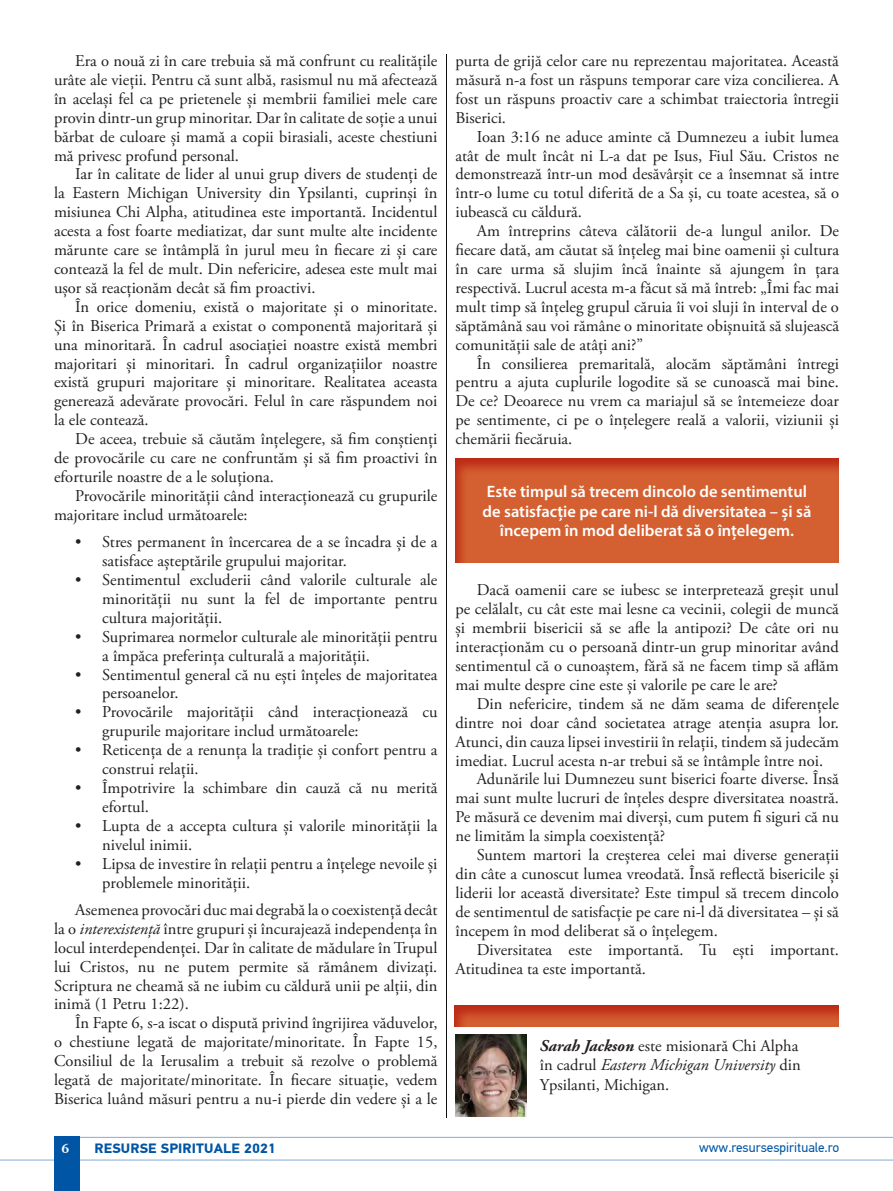
<style>
.page{position:relative;width:893px;height:1191px;background:#fff}
.page>*{position:absolute;margin:0;border:0;box-sizing:border-box;transform-origin:0 0}
.Corp_text_Adobe_Gara{font:16.5px/18.9px "Adobe Garamond Pro";color:#231f20;text-align:justify}
.t1{font:600 16.5px/19.8px "Myriad Pro";color:#fff;text-align:center}
.t2{font:13.5px "PF Din Text Pro";color:#0155a5}
.t3{font:700 13.5px "PF Din Text Pro";letter-spacing:.01em;color:#0155a5;scale:1.05 1}
.t4{font:700 13.5px "Constantia";color:#fff}
.s1{font-style:italic}
.s2{font-weight:700;font-style:italic}
</style>
<div class="page">
<hr style="left:80px;top:1137px;width:813px;height:1px;background:#0155a5">
<hr style="left:0;top:1159px;width:893px;height:1px;background:#0155a5">
<div style="left:54px;top:1137px;width:26px;height:54px;background:#0155a5"></div>
<hr style="left:446px;top:51px;width:3px;height:1067px;background:#231f20;opacity:.75">
<img style="left:455px;top:1036px;width:71px;height:80px">
<div style="left:445px;top:994px;width:404px;height:42px;background:#fff"></div>
<div style="left:455px;top:999px;width:385px;height:28px;background:#231f20;opacity:.75"></div>
<div style="left:445px;top:448px;width:404px;height:124px;background:#fff"></div>
<div style="left:454px;top:457px;width:387px;height:108px;background:#231f20;opacity:.75"></div>
<p class="Corp_text_Adobe_Gara" style="left:54px;top:52px;width:385px;text-indent:21px">Era o nouă zi în care trebuia să mă confrunt cu realitățile urâte ale vieții. Pentru că sunt albă, rasismul nu mă afectează în același fel ca pe prietenele și membrii familiei mele care provin dintr-un grup minoritar. Dar în calitate de soție a unui bărbat de culoare și mamă a copii birasiali, aceste chestiuni mă privesc profund personal.</p>
<p class="Corp_text_Adobe_Gara" style="left:54px;top:165px;width:385px;text-indent:21px">Iar în calitate de lider al unui grup divers de studenți de la Eastern Michigan University din Ypsilanti, cuprinși în misiunea Chi Alpha, atitudinea este importantă. Incidentul acesta a fost foarte mediatizat, dar sunt multe alte incidente mărunte care se întâmplă în jurul meu în fiecare zi și care contează la fel de mult. Din nefericire, adesea este mult mai ușor să reacționăm decât să fim proactivi.</p>
<p class="Corp_text_Adobe_Gara" style="left:54px;top:298px;width:385px;text-indent:21px">În orice domeniu, există o majoritate și o minoritate.<br>Și în Biserica Primară a existat o componentă majoritară și una minoritară. În cadrul asociației noastre există membri majoritari și minoritari. În cadrul organizațiilor noastre există grupuri majoritare și minoritare. Realitatea aceasta generează adevărate provocări. Felul în care răspundem noi la ele contează.</p>
<p class="Corp_text_Adobe_Gara" style="left:54px;top:430px;width:385px;text-indent:21px">De aceea, trebuie să căutăm înțelegere, să fim conștienți de provocările cu care ne confruntăm și să fim proactivi în eforturile noastre de a le soluționa.</p>
<p class="Corp_text_Adobe_Gara" style="left:54px;top:487px;width:385px;text-indent:21px">Provocările minorității când interacționează cu grupurile majoritare includ următoarele:</p>
<p class="Corp_text_Adobe_Gara" style="left:102px;top:533px;width:337px;text-indent:-27px">• Stres permanent în încercarea de a se încadra și de a satisface așteptările grupului majoritar.</p>
<p class="Corp_text_Adobe_Gara" style="left:102px;top:571px;width:337px;text-indent:-27px">• Sentimentul excluderii când valorile culturale ale minorității nu sunt la fel de importante pentru cultura majorității.</p>
<p class="Corp_text_Adobe_Gara" style="left:102px;top:627px;width:337px;text-indent:-27px">• Suprimarea normelor culturale ale minorității pentru a împăca preferința culturală a majorității.</p>
<p class="Corp_text_Adobe_Gara" style="left:102px;top:665px;width:337px;text-indent:-27px">• Sentimentul general că nu ești înțeles de majoritatea persoanelor.</p>
<p class="Corp_text_Adobe_Gara" style="left:102px;top:703px;width:337px;text-indent:-27px">• Provocările majorității când interacționează cu grupurile majoritare includ următoarele:</p>
<p class="Corp_text_Adobe_Gara" style="left:102px;top:741px;width:337px;text-indent:-27px">• Reticența de a renunța la tradiție și confort pentru a construi relații.</p>
<p class="Corp_text_Adobe_Gara" style="left:102px;top:779px;width:337px;text-indent:-27px">• Împotrivire la schimbare din cauză că nu merită efortul.</p>
<p class="Corp_text_Adobe_Gara" style="left:102px;top:816px;width:337px;text-indent:-27px">• Lupta de a accepta cultura și valorile minorității la nivelul inimii.</p>
<p class="Corp_text_Adobe_Gara" style="left:102px;top:854px;width:337px;text-indent:-27px">• Lipsa de investire în relații pentru a înțelege nevoile și problemele minorității.</p>
<p class="Corp_text_Adobe_Gara" style="left:54px;top:900px;width:385px;text-indent:21px">Asemenea provocări duc mai degrabă la o coexistență decât la o <span class="s1">interexistență</span> între grupuri și încurajează independența în locul interdependenței. Dar în calitate de mădulare în Trupul lui Cristos, nu ne putem permite să rămânem divizați.<br>Scriptura ne cheamă să ne iubim cu căldură unii pe alții, din inimă (1 Petru 1:22).</p>
<p class="Corp_text_Adobe_Gara" style="left:54px;top:1014px;width:385px;text-indent:21px">În Fapte 6, s-a iscat o dispută privind îngrijirea văduvelor, o chestiune legată de majoritate/minoritate. În Fapte 15, Consiliul de la Ierusalim a trebuit să rezolve o problemă legată de majoritate/minoritate. În fiecare situație, vedem Biserica luând măsuri pentru a nu-i pierde din vedere și a le</p>
<p class="Corp_text_Adobe_Gara" style="left:455px;top:52px;width:385px">purta de grijă celor care nu reprezentau majoritatea. Această măsură n-a fost un răspuns temporar care viza concilierea. A fost un răspuns proactiv care a schimbat traiectoria întregii Biserici.</p>
<p class="Corp_text_Adobe_Gara" style="left:455px;top:127px;width:385px;text-indent:21px">Ioan 3:16 ne aduce aminte că Dumnezeu a iubit lumea atât de mult încât ni L-a dat pe Isus, Fiul Său. Cristos ne demonstrează într-un mod desăvârșit ce a însemnat să intre într-o lume cu totul diferită de a Sa și, cu toate acestea, să o iubească cu căldură.</p>
<p class="Corp_text_Adobe_Gara" style="left:455px;top:222px;width:385px;text-indent:21px">Am întreprins câteva călătorii de-a lungul anilor. De fiecare dată, am căutat să înțeleg mai bine oamenii și cultura în care urma să slujim încă înainte să ajungem în țara respectivă. Lucrul acesta m-a făcut să mă întreb: „Îmi fac mai mult timp să înțeleg grupul căruia îi voi sluji în interval de o săptămână sau voi rămâne o minoritate obișnuită să slujească comunității sale de atâți ani?”</p>
<p class="Corp_text_Adobe_Gara" style="left:455px;top:354px;width:385px;text-indent:21px">În consilierea premaritală, alocăm săptămâni întregi pentru a ajuta cuplurile logodite să se cunoască mai bine.<br>De ce? Deoarece nu vrem ca mariajul să se întemeieze doar pe sentimente, ci pe o înțelegere reală a valorii, viziunii și chemării fiecăruia.</p>
<p class="t1" style="left:483px;top:481px;width:330px">Este timpul să trecem dincolo de sentimentul de satisfacție pe care ni-l dă diversitatea – și să începem în mod deliberat să o înțelegem.</p>
<p class="Corp_text_Adobe_Gara" style="left:455px;top:581px;width:385px;text-indent:21px">Dacă oamenii care se iubesc se interpretează greșit unul pe celălalt, cu cât este mai lesne ca vecinii, colegii de muncă și membrii bisericii să se afle la antipozi? De câte ori nu interacționăm cu o persoană dintr-un grup minoritar având sentimentul că o cunoaștem, fără să ne facem timp să aflăm mai multe despre cine este și valorile pe care le are?</p>
<p class="Corp_text_Adobe_Gara" style="left:455px;top:694px;width:385px;text-indent:21px">Din nefericire, tindem să ne dăm seama de diferențele dintre noi doar când societatea atrage atenția asupra lor.<br>Atunci, din cauza lipsei investirii în relații, tindem să judecăm imediat. Lucrul acesta n-ar trebui să se întâmple între noi.</p>
<p class="Corp_text_Adobe_Gara" style="left:455px;top:770px;width:385px;text-indent:21px">Adunările lui Dumnezeu sunt biserici foarte diverse. Însă mai sunt multe lucruri de înțeles despre diversitatea noastră.<br>Pe măsură ce devenim mai diverși, cum putem fi siguri că nu ne limităm la simpla coexistență?</p>
<p class="Corp_text_Adobe_Gara" style="left:455px;top:846px;width:385px;text-indent:21px">Suntem martori la creșterea celei mai diverse generații din câte a cunoscut lumea vreodată. Însă reflectă bisericile și liderii lor această diversitate? Este timpul să trecem dincolo de sentimentul de satisfacție pe care ni-l dă diversitatea – și să începem în mod deliberat să o înțelegem.</p>
<p class="Corp_text_Adobe_Gara" style="left:455px;top:940px;width:385px;text-indent:21px">Diversitatea este importantă. Tu ești important.<br>Atitudinea ta este importantă.</p>
<p class="Corp_text_Adobe_Gara" style="left:540px;top:1036px;width:262px;line-height:19.4px;text-align:left"><span class="s2">Sarah Jackson</span> este misionară Chi Alpha în cadrul <span class="s1">Eastern Michigan University</span> din<br>Ypsilanti, Michigan.</p>
<p class="t4" style="left:62px;top:1139px;width:9px">6</p>
<p class="t3" style="left:95px;top:1140px;width:174px">RESURSE SPIRITUALE 2021</p>
<p class="t2" style="left:699px;top:1139px;width:142px">www.resursespirituale.ro</p>
</div>
